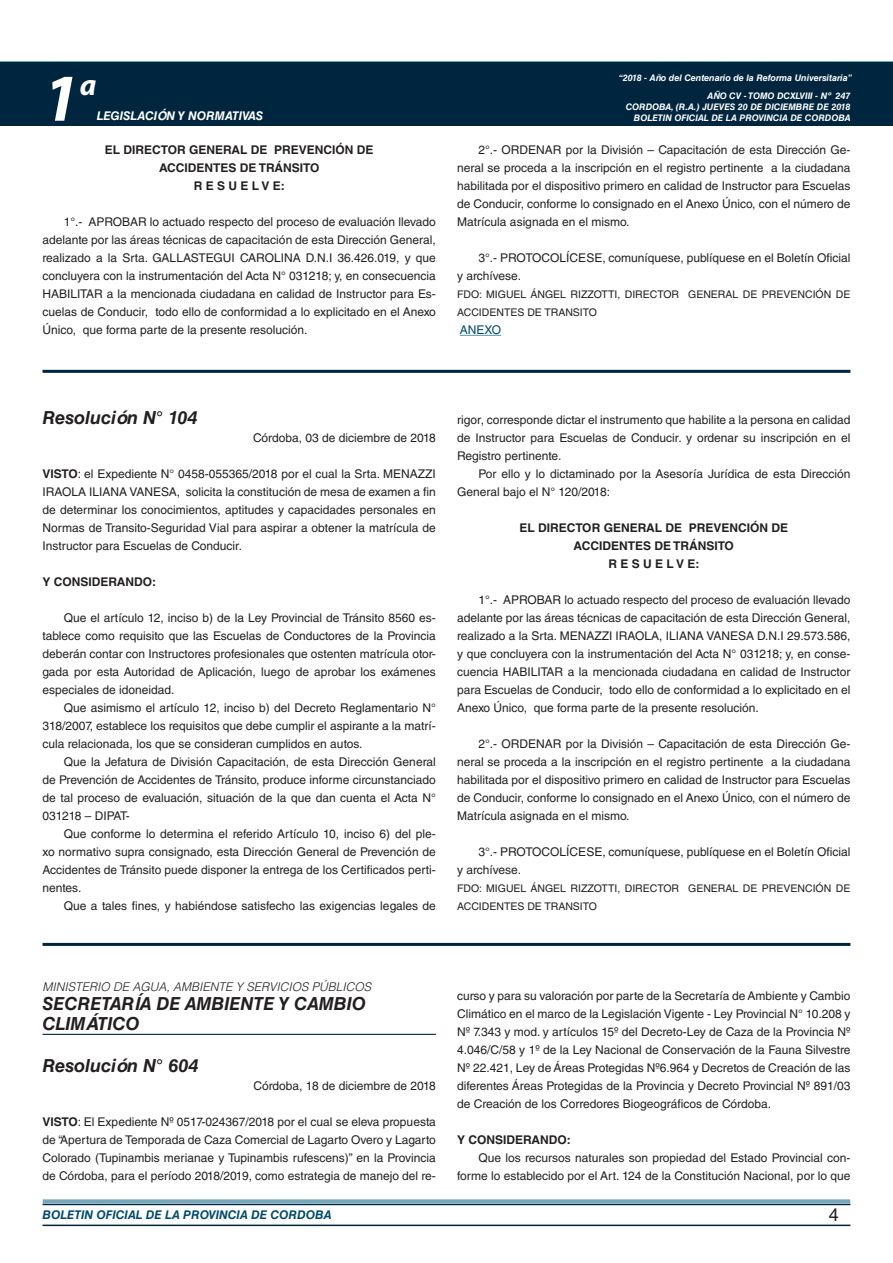
<style>
.page{position:relative;width:893px;height:1263px;background:#fff}
.page>*{position:absolute;margin:0;border:0;box-sizing:border-box;transform-origin:0 0}
.t1{font:italic 700 67.5px "Myriad Pro";color:#fff}
.t2{font:italic 700 30px "Myriad Pro";color:#fff}
.NOMBRE_DE_MINISTERIO{font:italic 700 18px/19.5px "Helvetica LT Std";color:#231f20}
.DOC__N{font:italic 700 18px "Helvetica LT Std";color:#231f20}
.t3{font:18px "Helvetica LT Std";color:#231f20}
.TEXTO_BASE{font:12px/18px "Helvetica LT Std";color:#231f20;text-align:justify}
.TEXTO_BASE-2{font:700 12px "Helvetica LT Std";color:#231f20}
.NOMBRE_DE_MINISTERIO-2{font:italic 300 12px "Helvetica LT Std";color:#231f20}
.t4{font:italic 700 12px "Helvetica LT Std";color:#004b6c}
.t5{font:italic 700 12px "Helvetica LT Std";color:#fff}
.TEXTO_BASE-3{font:12px "Helvetica LT Std";color:#004b6c}
.FIRMA{font:10.5px/18px "Helvetica LT Std";color:#231f20}
.t6{font:italic 700 9px/10.8px "Helvetica LT Std";color:#fff;text-align:right}
.s1{font-weight:700}
</style>
<div class="page">
<div style="left:0;top:61px;width:893px;height:6px;background:#73a5b8"></div>
<div style="left:0;top:62px;width:893px;height:64px;background:#00263f"></div>
<hr style="left:43px;top:1224px;width:807px;height:2px;background:#00263f">
<div style="left:42px;top:1198px;width:809px;height:8px;background:#fff;opacity:.75"></div>
<hr style="left:460px;top:335px;width:41px;height:1px;background:#5c93aa">
<hr style="left:43px;top:370px;width:807px;height:3px;background:#00263f">
<hr style="left:43px;top:943px;width:807px;height:3px;background:#00263f">
<hr style="left:43px;top:1034px;width:393px;height:1px;background:#00263f">
<h1 class="t1" style="left:43px;top:54px;width:38px">1</h1>
<h2 class="t2" style="left:80px;top:66px;width:18px">a</h2>
<p class="t5" style="left:97px;top:109px;width:168px">LEGISLACIÓN Y NORMATIVAS</p>
<p class="TEXTO_BASE-2" style="left:105px;top:142px;width:270px">EL DIRECTOR GENERAL DE PREVENCIÓN DE</p>
<p class="TEXTO_BASE-2" style="left:159px;top:160px;width:162px">ACCIDENTES DE TRÁNSITO</p>
<p class="TEXTO_BASE-2" style="left:194px;top:178px;width:93px">R E S U E L V E:</p>
<p class="TEXTO_BASE" style="left:43px;top:213px;width:395px;text-indent:21px">1°.- APROBAR lo actuado respecto del proceso de evaluación llevado adelante por las áreas técnicas de capacitación de esta Dirección General, realizado a la Srta. GALLASTEGUI CAROLINA D.N.I 36.426.019, y que concluyera con la instrumentación del Acta N° 031218; y, en consecuencia HABILITAR a la mencionada ciudadana en calidad de Instructor para Es&shy;cuelas de Conducir, todo ello de conformidad a lo explicitado en el Anexo Único, que forma parte de la presente resolución.</p>
<p class="t6" style="left:619px;top:72px;width:235px">“2018 - Año del Centenario de la Reforma Universitaria”</p>
<p class="t6" style="left:626px;top:91px;width:226px">AÑO CV - TOMO DCXLVIII - Nº 247<br>CORDOBA, (R.A.) JUEVES 20 DE DICIEMBRE DE 2018<br>BOLETIN OFICIAL DE LA PROVINCIA DE CORDOBA</p>
<p class="TEXTO_BASE" style="left:457px;top:141px;width:395px;text-indent:21px">2°.- ORDENAR por la División – Capacitación de esta Dirección Ge&shy;neral se proceda a la inscripción en el registro pertinente a la ciudadana habilitada por el dispositivo primero en calidad de Instructor para Escuelas de Conducir, conforme lo consignado en el Anexo Único, con el número de Matrícula asignada en el mismo.</p>
<p class="TEXTO_BASE" style="left:457px;top:249px;width:395px;text-indent:21px">3°.- PROTOCOLÍCESE, comuníquese, publíquese en el Boletín Oficial y archívese.</p>
<p class="FIRMA" style="left:457px;top:285px;width:395px">FDO: MIGUEL ÁNGEL RIZZOTTI, DIRECTOR GENERAL DE PREVENCIÓN DE<br>ACCIDENTES DE TRANSITO</p>
<p class="TEXTO_BASE-3" style="left:460px;top:323px;width:43px">ANEXO</p>
<p class="DOC__N" style="left:43px;top:406px;width:156px">Resolución N° 104</p>
<p class="TEXTO_BASE" style="left:253px;top:429px;width:184px">Córdoba, 03 de diciembre de 2018</p>
<p class="TEXTO_BASE" style="left:43px;top:465px;width:395px"><span class="s1">VISTO</span>: el Expediente N° 0458-055365/2018 por el cual la Srta. MENAZZI IRAOLA ILIANA VANESA, solicita la constitución de mesa de examen a fin de determinar los conocimientos, aptitudes y capacidades personales en Normas de Transito-Seguridad Vial para aspirar a obtener la matrícula de Instructor para Escuelas de Conducir.</p>
<p class="TEXTO_BASE-2" style="left:43px;top:574px;width:115px">Y CONSIDERANDO:</p>
<p class="TEXTO_BASE" style="left:43px;top:609px;width:395px;text-indent:21px">Que el artículo 12, inciso b) de la Ley Provincial de Tránsito 8560 es&shy;tablece como requisito que las Escuelas de Conductores de la Provincia deberán contar con Instructores profesionales que ostenten matrícula otor&shy;gada por esta Autoridad de Aplicación, luego de aprobar los exámenes especiales de idoneidad.</p>
<p class="TEXTO_BASE" style="left:43px;top:699px;width:395px;text-indent:21px">Que asimismo el artículo 12, inciso b) del Decreto Reglamentario N° 318/2007, establece los requisitos que debe cumplir el aspirante a la matrí&shy;cula relacionada, los que se consideran cumplidos en autos.</p>
<p class="TEXTO_BASE" style="left:43px;top:753px;width:395px;text-indent:21px">Que la Jefatura de División Capacitación, de esta Dirección General de Prevención de Accidentes de Tránsito, produce informe circunstanciado de tal proceso de evaluación, situación de la que dan cuenta el Acta N° 031218 – DIPAT-</p>
<p class="TEXTO_BASE" style="left:43px;top:825px;width:395px;text-indent:21px">Que conforme lo determina el referido Artículo 10, inciso 6) del ple&shy;xo normativo supra consignado, esta Dirección General de Prevención de Accidentes de Tránsito puede disponer la entrega de los Certificados perti&shy;nentes.</p>
<p class="TEXTO_BASE" style="left:64px;top:897px;width:374px">Que a tales fines, y habiéndose satisfecho las exigencias legales de</p>
<p class="TEXTO_BASE" style="left:457px;top:411px;width:395px">rigor, corresponde dictar el instrumento que habilite a la persona en calidad de Instructor para Escuelas de Conducir. y ordenar su inscripción en el Registro pertinente.</p>
<p class="TEXTO_BASE" style="left:457px;top:465px;width:395px;text-indent:21px">Por ello y lo dictaminado por la Asesoría Jurídica de esta Dirección<br>General bajo el N° 120/2018:</p>
<p class="TEXTO_BASE-2" style="left:519px;top:520px;width:270px">EL DIRECTOR GENERAL DE PREVENCIÓN DE</p>
<p class="TEXTO_BASE-2" style="left:574px;top:538px;width:162px">ACCIDENTES DE TRÁNSITO</p>
<p class="TEXTO_BASE-2" style="left:608px;top:556px;width:93px">R E S U E L V E:</p>
<p class="TEXTO_BASE" style="left:457px;top:591px;width:395px;text-indent:21px">1°.- APROBAR lo actuado respecto del proceso de evaluación llevado adelante por las áreas técnicas de capacitación de esta Dirección General, realizado a la Srta. MENAZZI IRAOLA, ILIANA VANESA D.N.I 29.573.586, y que concluyera con la instrumentación del Acta N° 031218; y, en conse&shy;cuencia HABILITAR a la mencionada ciudadana en calidad de Instructor para Escuelas de Conducir, todo ello de conformidad a lo explicitado en el Anexo Único, que forma parte de la presente resolución.</p>
<p class="TEXTO_BASE" style="left:457px;top:735px;width:395px;text-indent:21px">2°.- ORDENAR por la División – Capacitación de esta Dirección Ge&shy;neral se proceda a la inscripción en el registro pertinente a la ciudadana habilitada por el dispositivo primero en calidad de Instructor para Escuelas de Conducir, conforme lo consignado en el Anexo Único, con el número de Matrícula asignada en el mismo.</p>
<p class="TEXTO_BASE" style="left:457px;top:843px;width:395px;text-indent:21px">3°.- PROTOCOLÍCESE, comuníquese, publíquese en el Boletín Oficial y archívese.</p>
<p class="FIRMA" style="left:457px;top:879px;width:395px">FDO: MIGUEL ÁNGEL RIZZOTTI, DIRECTOR GENERAL DE PREVENCIÓN DE<br>ACCIDENTES DE TRANSITO</p>
<p class="NOMBRE_DE_MINISTERIO-2" style="left:43px;top:979px;width:330px">MINISTERIO DE AGUA, AMBIENTE Y SERVICIOS PÚBLICOS</p>
<p class="NOMBRE_DE_MINISTERIO" style="left:43px;top:994px;width:325px">SECRETARÍA DE AMBIENTE Y CAMBIO<br>CLIMÁTICO</p>
<p class="DOC__N" style="left:43px;top:1054px;width:157px">Resolución N° 604</p>
<p class="TEXTO_BASE" style="left:254px;top:1077px;width:184px">Córdoba, 18 de diciembre de 2018</p>
<p class="TEXTO_BASE" style="left:43px;top:1113px;width:395px"><span class="s1">VISTO</span>: El Expediente Nº 0517-024367/2018 por el cual se eleva propuesta de “Apertura de Temporada de Caza Comercial de Lagarto Overo y Lagarto Colorado (Tupinambis merianae y Tupinambis rufescens)” en la Provincia de Córdoba, para el período 2018/2019, como estrategia de manejo del re-</p>
<p class="TEXTO_BASE" style="left:457px;top:987px;width:395px">curso y para su valoración por parte de la Secretaría de Ambiente y Cambio Climático en el marco de la Legislación Vigente - Ley Provincial N° 10.208 y Nº 7.343 y mod. y artículos 15º del Decreto-Ley de Caza de la Provincia Nº 4.046/C/58 y 1º de la Ley Nacional de Conservación de la Fauna Silvestre Nº 22.421, Ley de Áreas Protegidas Nº6.964 y Decretos de Creación de las diferentes Áreas Protegidas de la Provincia y Decreto Provincial Nº 891/03 de Creación de los Corredores Biogeográficos de Córdoba.</p>
<p class="TEXTO_BASE-2" style="left:457px;top:1132px;width:115px">Y CONSIDERANDO:</p>
<p class="TEXTO_BASE" style="left:457px;top:1149px;width:395px;text-align:right">Que los recursos naturales son propiedad del Estado Provincial con&shy;forme lo establecido por el Art. 124 de la Constitución Nacional, por lo que</p>
<p class="t4" style="left:43px;top:1208px;width:290px">BOLETIN OFICIAL DE LA PROVINCIA DE CORDOBA</p>
<h3 class="t3" style="left:829px;top:1204px;width:12px">4</h3>
</div>
